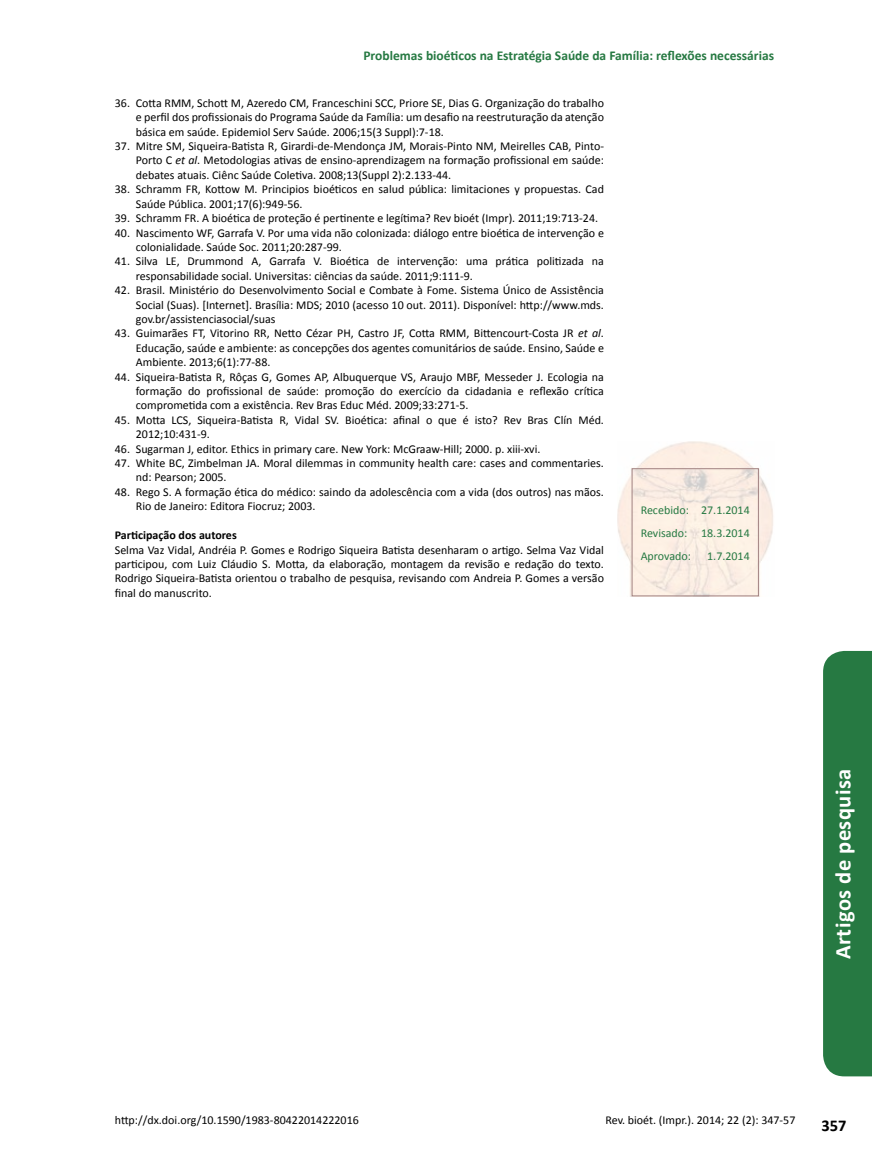
<style>
.page{position:relative;width:872px;height:1170px;background:#fff}
.page>*{position:absolute;margin:0;border:0;box-sizing:border-box;transform-origin:0 0}
.t1{font:700 22.5px "Calibri";letter-spacing:.02em;color:#fff}
.t2{font:700 16.5px "Calibri";color:#000}
.t3{font:700 13.5px "Calibri";color:#267942}
.t4{font:12px/14.4px "Calibri";color:#000;text-align:justify}
.t5{font:12px/23px "Calibri";color:#267942;text-align:justify}
.t6{font:700 12px "Calibri";color:#000}
.s1{font-style:italic}
</style>
<div class="page">
<img style="left:617px;top:441px;width:156px;height:155px">
<div style="left:632px;top:468px;width:126px;height:128px;border:1px solid #a38483"></div>
<div style="left:823px;top:651px;width:49px;height:425px;background:#267942"></div>
<p class="t3" style="left:363px;top:47px;width:412px">Problemas bioéticos na Estratégia Saúde da Família: reflexões necessárias</p>
<p class="t4" style="left:136px;top:96px;width:469px;text-indent:-21px">36. Cotta RMM, Schott M, Azeredo CM, Franceschini SCC, Priore SE, Dias G. Organização do trabalho e perfil dos profissionais do Programa Saúde da Família: um desafio na reestruturação da atenção básica em saúde. Epidemiol Serv Saúde. 2006;15(3 Suppl):7-18.</p>
<p class="t4" style="left:136px;top:139px;width:469px;text-indent:-21px">37. Mitre SM, Siqueira-Batista R, Girardi-de-Mendonça JM, Morais-Pinto NM, Meirelles CAB, Pinto-Porto C <span class="s1">et al</span>. Metodologias ativas de ensino-aprendizagem na formação profissional em saúde: debates atuais. Ciênc Saúde Coletiva. 2008;13(Suppl 2):2.133-44.</p>
<p class="t4" style="left:136px;top:182px;width:469px;text-indent:-21px">38. Schramm FR, Kottow M. Principios bioéticos en salud pública: limitaciones y propuestas. Cad<br>Saúde Pública. 2001;17(6):949-56.</p>
<p class="t4" style="left:115px;top:211px;width:485px">39. Schramm FR. A bioética de proteção é pertinente e legítima? Rev bioét (Impr). 2011;19:713-24.</p>
<p class="t4" style="left:136px;top:225px;width:469px;text-indent:-21px">40. Nascimento WF, Garrafa V. Por uma vida não colonizada: diálogo entre bioética de intervenção e colonialidade. Saúde Soc. 2011;20:287-99.</p>
<p class="t4" style="left:136px;top:254px;width:469px;text-indent:-21px">41. Silva LE, Drummond A, Garrafa V. Bioética de intervenção: uma prática politizada na responsabilidade social. Universitas: ciências da saúde. 2011;9:111-9.</p>
<p class="t4" style="left:136px;top:283px;width:469px;text-indent:-21px">42. Brasil. Ministério do Desenvolvimento Social e Combate à Fome. Sistema Único de Assistência Social (Suas). [Internet]. Brasília: MDS; 2010 (acesso 10 out. 2011). Disponível: http://www.mds. gov.br/assistenciasocial/suas</p>
<p class="t4" style="left:136px;top:326px;width:469px;text-indent:-21px">43. Guimarães FT, Vitorino RR, Netto Cézar PH, Castro JF, Cotta RMM, Bittencourt-Costa JR <span class="s1">et al</span>.<br>Educação, saúde e ambiente: as concepções dos agentes comunitários de saúde. Ensino, Saúde e Ambiente. 2013;6(1):77-88.</p>
<p class="t4" style="left:136px;top:369px;width:469px;text-indent:-21px">44. Siqueira-Batista R, Rôças G, Gomes AP, Albuquerque VS, Araujo MBF, Messeder J. Ecologia na formação do profissional de saúde: promoção do exercício da cidadania e reflexão crítica comprometida com a existência. Rev Bras Educ Méd. 2009;33:271-5.</p>
<p class="t4" style="left:136px;top:412px;width:469px;text-indent:-21px">45. Motta LCS, Siqueira-Batista R, Vidal SV. Bioética: afinal o que é isto? Rev Bras Clín Méd.<br>2012;10:431-9.</p>
<p class="t4" style="left:115px;top:441px;width:427px">46. Sugarman J, editor. Ethics in primary care. New York: McGraaw-Hill; 2000. p. xiii-xvi.</p>
<p class="t4" style="left:136px;top:456px;width:469px;text-indent:-21px">47. White BC, Zimbelman JA. Moral dilemmas in community health care: cases and commentaries. nd: Pearson; 2005.</p>
<p class="t4" style="left:136px;top:484px;width:469px;text-indent:-21px">48. Rego S. A formação ética do médico: saindo da adolescência com a vida (dos outros) nas mãos.<br>Rio de Janeiro: Editora Fiocruz; 2003.</p>
<p class="t6" style="left:115px;top:527px;width:123px">Participação dos autores</p>
<p class="t4" style="left:115px;top:542px;width:490px">Selma Vaz Vidal, Andréia P. Gomes e Rodrigo Siqueira Batista desenharam o artigo. Selma Vaz Vidal participou, com Luiz Cláudio S. Motta, da elaboração, montagem da revisão e redação do texto.<br>Rodrigo Siqueira-Batista orientou o trabalho de pesquisa, revisando com Andreia P. Gomes a versão final do manuscrito.</p>
<p class="t5" style="left:640px;top:498px;width:111px">Recebido: 27.1.2014<br>Revisado: 18.3.2014<br>Aprovado:</p>
<p class="t5" style="left:707px;top:544px;width:44px">1.7.2014</p>
<p class="t4" style="left:115px;top:1113px;width:245px">http://dx.doi.org/10.1590/1983-80422014222016</p>
<h1 class="t1" style="left:828px;top:959px;width:192px;rotate:-90deg">Artigos de pesquisa</h1>
<p class="t4" style="left:605px;top:1113px;width:191px">Rev. bioét. (Impr.). 2014; 22 (2): 347-57</p>
<h2 class="t2" style="left:821px;top:1115px;width:27px">357</h2>
</div>
